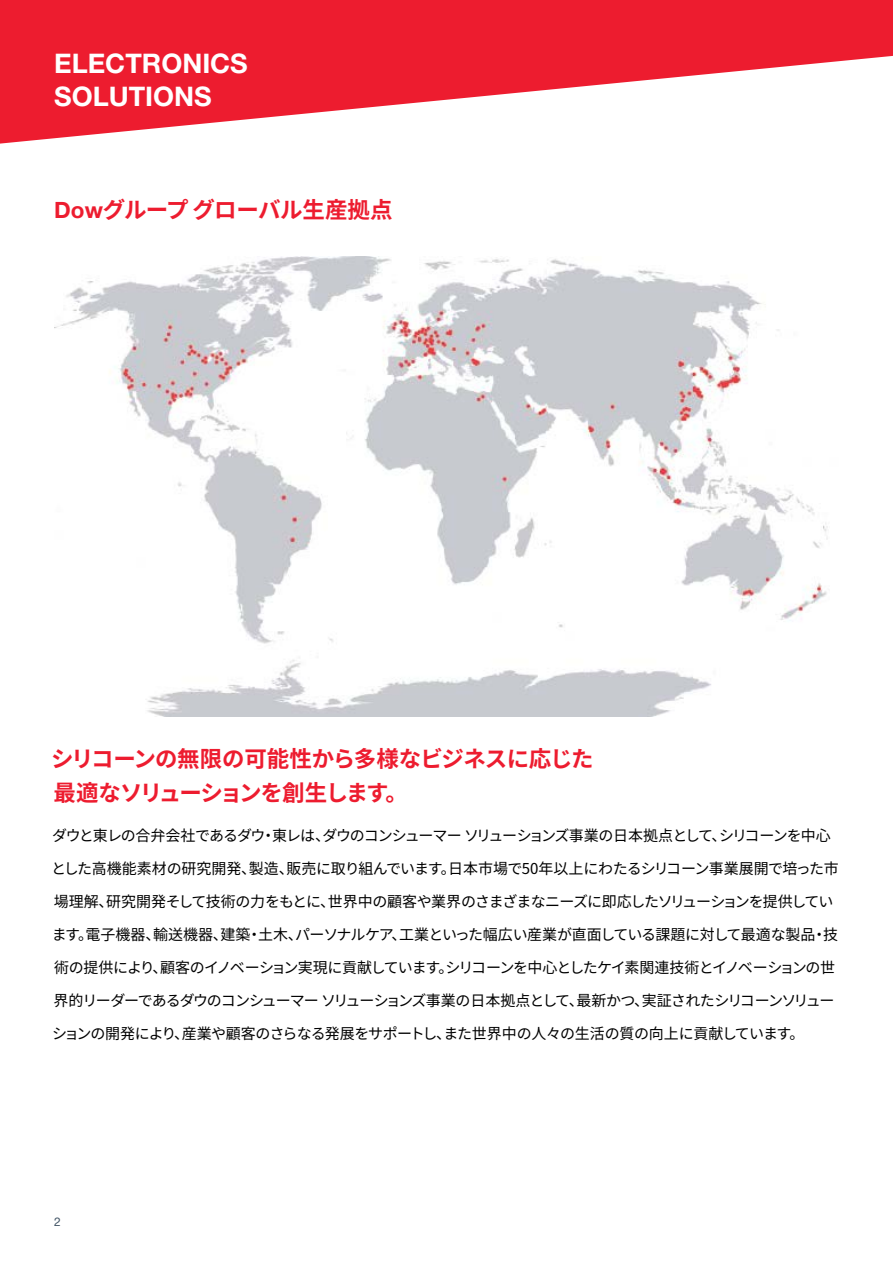
<style>
.page{position:relative;width:893px;height:1263px;background:#fff}
.page>*{position:absolute;margin:0;border:0;box-sizing:border-box;transform-origin:0 0}
.t1{font:700 27px/33px "Helvetica Neue LT Std";color:#fff}
.t2{font:700 22.5px/33.8px "Noto Sans JP";letter-spacing:-.04em;color:#ed1c2f}
.t3{font:700 22.5px "Noto Sans JP";letter-spacing:-.015em;color:#ed1c2f}
.t4{font:15px/33px "Noto Sans JP";letter-spacing:-.045em;color:#000}
.t5{font:15px "Noto Sans JP";letter-spacing:-.02em;color:#000}
.t6{font:15px "Noto Sans JP";letter-spacing:-.065em;color:#000}
.t7{font:12px "Helvetica Neue LT Std";color:#415465}
.s1{font-family:"Helvetica Neue LT Std"}
</style>
<div class="page">
<svg style="left:0;top:0;width:893px;height:144px;fill:#ed1c2f"></svg>
<img style="left:54px;top:256px;width:774px;height:460px">
<h1 class="t1" style="left:54px;top:47px;width:195px">ELECTRONICS<br>SOLUTIONS</h1>
<h2 class="t3" style="left:54px;top:197px;width:340px"><span class="s1">Dow</span>グループ グローバル生産拠点</h2>
<h2 class="t2" style="left:51px;top:742px;width:544px">シリコーンの無限の可能性から多様なビジネスに応じた最適なソリューションを創生します。</h2>
<p class="t6" style="left:52px;top:827px;width:780px">ダウと東レの合弁会社であるダウ・東レは、ダウのコンシューマー ソリューションズ事業の日本拠点として、シリコーンを中心</p>
<p class="t5" style="left:51px;top:860px;width:789px">とした高機能素材の研究開発、製造、販売に取り組んでいます。日本市場で50年以上にわたるシリコーン事業展開で培った市</p>
<p class="t4" style="left:54px;top:885px;width:781px">場理解、研究開発そして技術の力をもとに、世界中の顧客や業界のさまざまなニーズに即応したソリューションを提供してい</p>
<p class="t5" style="left:52px;top:926px;width:788px">ます。電子機器、輸送機器、建築・土木、パーソナルケア、工業といった幅広い産業が直面している課題に対して最適な製品・技</p>
<p class="t4" style="left:54px;top:951px;width:783px">術の提供により、顧客のイノベーション実現に貢献しています。シリコーンを中心としたケイ素関連技術とイノベーションの世</p>
<p class="t4" style="left:52px;top:984px;width:784px">界的リーダーであるダウのコンシューマー ソリューションズ事業の日本拠点として、最新かつ、実証されたシリコーンソリューションの開発により、産業や顧客のさらなる発展をサポートし、また世界中の人々の生活の質の向上に貢献しています。</p>
<p class="t7" style="left:54px;top:1214px;width:8px">2</p>
</div>
